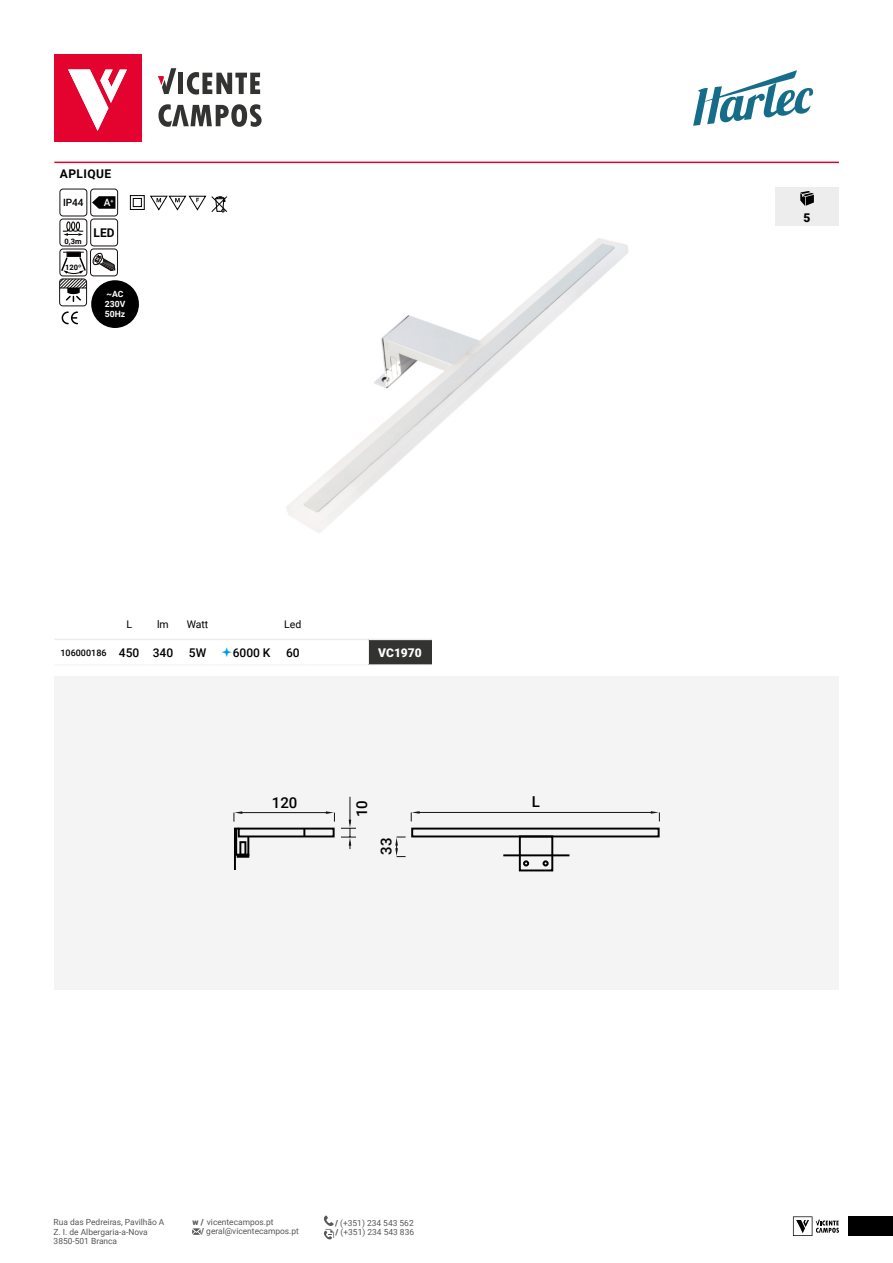
<style>
.page{position:relative;width:893px;height:1263px;background:#fff}
.page>*{position:absolute;margin:0;border:0;box-sizing:border-box;transform-origin:0 0}
.t1{font:500 15px "Roboto";color:#000}
.t2{font:700 12px "Roboto";letter-spacing:.035em;color:#000}
.t3{font:500 12px "Roboto";color:#000}
.t4{font:900 12px "Roboto";color:#fff}
.t5{font:900 12px "Roboto";color:#000}
.t6{font:10.5px "Roboto";color:#000}
.t7{font:500 10.05px "Roboto";color:#000}
.t8{font:500 10.05px "Roboto";color:#fff}
.t9{font:500 9px "Roboto";color:#000}
.t10{font:700 8.55px/10.4px "Roboto";color:#fff}
.t11{font:8.4px/9.6px "Roboto";color:#575756}
.t12{font:700 7.5px "Roboto";color:#000}
.s1{font-size:12px}
.s2{font-weight:900}
</style>
<div class="page">
<div style="left:54px;top:54px;width:87px;height:87px;background:#e4032e"></div>
<svg style="left:68px;top:70px;width:59px;height:61px"></svg>
<div style="left:178px;top:73px;width:5px;height:21px;background:#333332"></div>
<svg style="left:187px;top:72px;width:73px;height:23px"></svg>
<svg style="left:158px;top:104px;width:104px;height:23px"></svg>
<svg style="left:158px;top:68px;width:18px;height:26px"></svg>
<svg style="left:693px;top:70px;width:120px;height:56px"></svg>
<svg style="left:793px;top:1216px;width:46px;height:20px"></svg>
<div style="left:849px;top:1216px;width:44px;height:20px;background:#000"></div>
<svg style="left:192px;top:1228px;width:9px;height:7px"></svg>
<svg style="left:324px;top:1215px;width:10px;height:24px"></svg>
<img style="left:286px;top:238px;width:342px;height:295px">
<hr style="left:54px;top:162px;width:785px;height:1px;background:#e4032e">
<div style="left:775px;top:187px;width:64px;height:38px;background:#ededed"></div>
<svg style="left:800px;top:191px;width:14px;height:15px"></svg>
<div style="left:369px;top:640px;width:63px;height:24px;background:#333332"></div>
<hr style="left:55px;top:639px;width:58px;height:1px;background:#ededed">
<hr style="left:113px;top:639px;width:33px;height:1px;background:#ededed">
<hr style="left:146px;top:639px;width:34px;height:1px;background:#ededed">
<hr style="left:180px;top:639px;width:35px;height:1px;background:#ededed">
<hr style="left:215px;top:639px;width:63px;height:1px;background:#ededed">
<hr style="left:278px;top:639px;width:30px;height:1px;background:#ededed">
<hr style="left:308px;top:639px;width:60px;height:1px;background:#ededed">
<hr style="left:368px;top:639px;width:64px;height:1px;background:#ededed">
<hr style="left:55px;top:664px;width:58px;height:1px;background:#f4f4f4">
<hr style="left:113px;top:664px;width:33px;height:1px;background:#f4f4f4">
<hr style="left:146px;top:664px;width:34px;height:1px;background:#f4f4f4">
<hr style="left:180px;top:664px;width:35px;height:1px;background:#f4f4f4">
<hr style="left:215px;top:664px;width:63px;height:1px;background:#f4f4f4">
<hr style="left:278px;top:664px;width:30px;height:1px;background:#f4f4f4">
<hr style="left:308px;top:664px;width:60px;height:1px;background:#f4f4f4">
<hr style="left:368px;top:664px;width:64px;height:1px;background:#f4f4f4">
<svg style="left:61px;top:311px;width:17px;height:14px"></svg>
<div style="left:60px;top:189px;width:27px;height:27px;border:1px solid #171212;border-radius:3px"></div>
<div style="left:130px;top:195px;width:15px;height:15px;border:1px solid #000"></div>
<div style="left:133px;top:198px;width:9px;height:9px;border:1px solid #000"></div>
<div style="left:90px;top:219px;width:28px;height:27px;border:1px solid #171212;border-radius:3px"></div>
<div style="left:59px;top:279px;width:28px;height:27px;border:1px solid #171212;border-radius:3px"></div>
<div style="left:90px;top:189px;width:28px;height:27px;border:1px solid #171212;border-radius:3px"></div>
<svg style="left:92px;top:196px;width:23px;height:13px"></svg>
<svg style="left:150px;top:195px;width:77px;height:18px"></svg>
<div style="left:90px;top:249px;width:28px;height:27px;border:1px solid #171212;border-radius:3px"></div>
<div style="left:60px;top:219px;width:27px;height:27px;border:1px solid #171212;border-radius:3px"></div>
<svg style="left:62px;top:220px;width:22px;height:16px"></svg>
<div style="left:60px;top:249px;width:27px;height:27px;border:1px solid #171212;border-radius:3px"></div>
<svg style="left:60px;top:252px;width:56px;height:50px"></svg>
<div style="left:91px;top:280px;width:48px;height:48px;background:#000;border-radius:50%"></div>
<div style="left:55px;top:676px;width:784px;height:313px;background:#f4f4f4"></div>
<div style="left:238px;top:828px;width:97px;height:9px;border:2px solid #000"></div>
<svg style="left:303px;top:828px;width:2px;height:8px"></svg>
<div style="left:411px;top:828px;width:249px;height:9px;border:2px solid #000"></div>
<div style="left:519px;top:835px;width:34px;height:36px;border:2px solid #000"></div>
<hr style="left:503px;top:854px;width:66px;height:2px;background:#000">
<svg style="left:523px;top:860px;width:6px;height:6px"></svg>
<svg style="left:543px;top:860px;width:6px;height:6px"></svg>
<hr style="left:240px;top:812px;width:89px;height:1px;background:#171212">
<svg style="left:326px;top:811px;width:9px;height:11px"></svg>
<svg style="left:234px;top:811px;width:16px;height:59px"></svg>
<svg style="left:395px;top:837px;width:11px;height:20px"></svg>
<svg style="left:341px;top:797px;width:15px;height:52px"></svg>
<hr style="left:417px;top:812px;width:236px;height:1px;background:#171212">
<svg style="left:651px;top:811px;width:9px;height:10px"></svg>
<svg style="left:411px;top:811px;width:9px;height:10px"></svg>
<h2 class="t2" style="left:60px;top:165px;width:53px">APLIQUE</h2>
<p class="t7" style="left:63px;top:195px;width:22px">IP44</p>
<p class="t12" style="left:65px;top:236px;width:18px">0,3m</p>
<p class="t12" style="left:65px;top:262px;width:18px">120º</p>
<p class="t8" style="left:104px;top:195px;width:11px">A<sup>+</sup></p>
<h2 class="t2" style="left:94px;top:224px;width:23px">LED</h2>
<p class="t10" style="left:105px;top:288px;width:22px">~AC<br>230V<br>50Hz</p>
<p class="t6" style="left:126px;top:617px;width:7px">L</p>
<p class="t6" style="left:157px;top:617px;width:13px">lm</p>
<p class="t6" style="left:187px;top:617px;width:23px">Watt</p>
<p class="t6" style="left:284px;top:617px;width:19px">Led</p>
<p class="t9" style="left:61px;top:646px;width:114px">106000186 <span class="s1">450 340</span></p>
<h2 class="t3" style="left:189px;top:644px;width:19px">5W</h2>
<h2 class="t3" style="left:233px;top:645px;width:39px">6000 K</h2>
<h2 class="t3" style="left:286px;top:644px;width:15px">60</h2>
<h2 class="t4" style="left:378px;top:644px;width:45px">VC1970</h2>
<h1 class="t1" style="left:272px;top:792px;width:27px">120</h1>
<h1 class="t1" style="left:351px;top:817px;width:19px;rotate:-90deg">10</h1>
<h1 class="t1" style="left:532px;top:791px;width:10px">L</h1>
<h1 class="t1" style="left:376px;top:855px;width:19px;rotate:-90deg">33</h1>
<p class="t11" style="left:54px;top:1217px;width:112px">Rua das Pedreiras, Pavilhão A</p>
<p class="t11" style="left:335px;top:1217px;width:80px"><span class="s2">/</span> (+351) 234 543 562</p>
<p class="t11" style="left:54px;top:1226px;width:96px">Z. I. de Albergaria-a-Nova<br>3850-501 Branca</p>
<p class="t11" style="left:201px;top:1217px;width:99px;line-height:9.1px;text-indent:-9px"><span class="s2">w /</span> vicentecampos.pt<br><span class="s2">/</span> geral@vicentecampos.pt</p>
<p class="t11" style="left:336px;top:1227px;width:80px"><span class="s2">/</span> (+351) 234 543 836</p>
<h2 class="t5" style="left:804px;top:209px;width:8px">5</h2>
</div>
